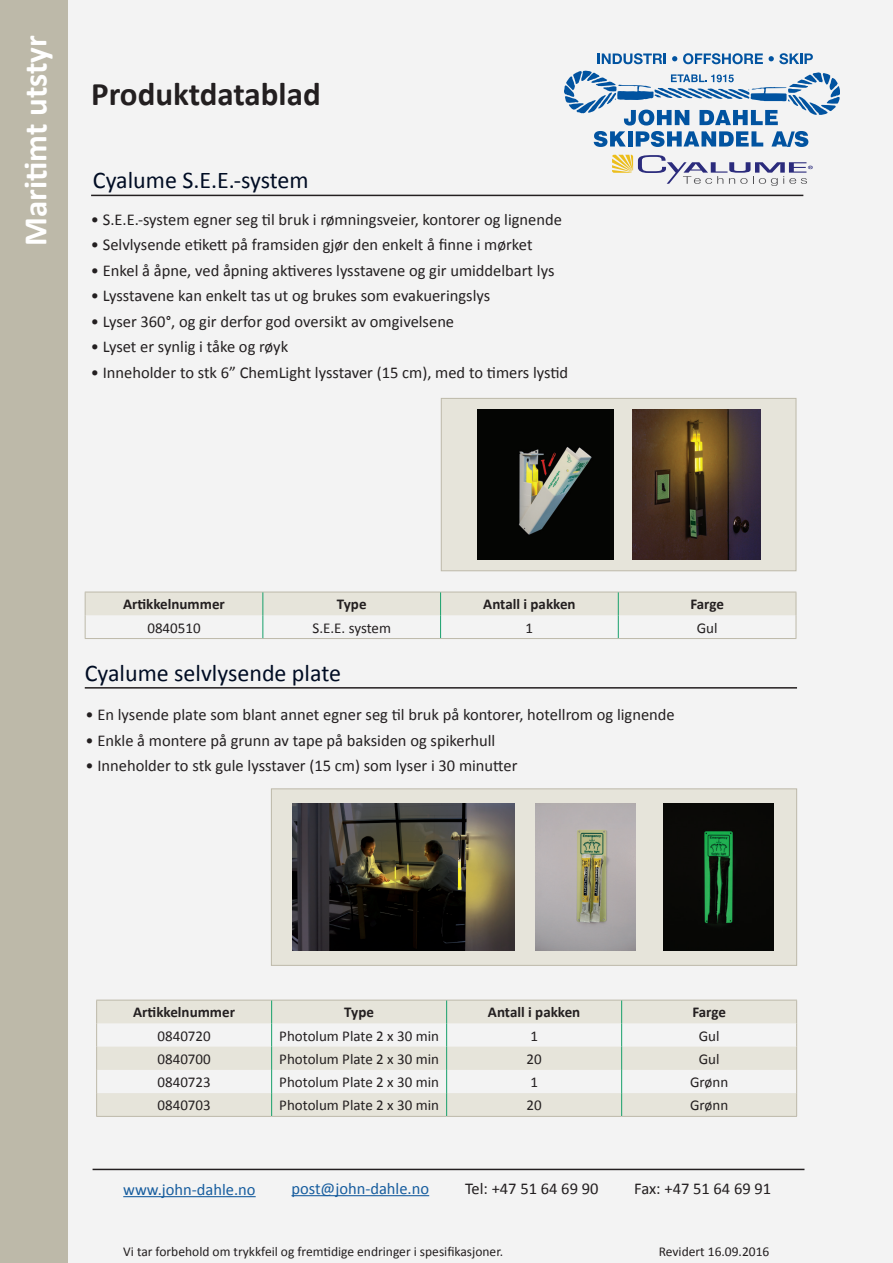
<style>
.page{position:relative;width:893px;height:1263px;background:#f3f3f3}
.page>*{position:absolute;margin:0;border:0;box-sizing:border-box;transform-origin:0 0}
.t1{font:700 33px "Calibri";color:#231f20}
.t2{font:700 33px "Calibri";color:#fff}
.t3{font:24px "Calibri";color:#000c23}
.t4{font:16.5px "Calibri";color:#231f20}
.t5{font:16.5px "Calibri";color:#175d9e}
.t6{font:15px "Calibri";color:#231f20}
.t7{font:700 15px "Calibri";color:#231f20}
.t8{font:13.5px "Calibri";color:#231f20}
</style>
<div class="page">
<hr style="left:91px;top:195px;width:712px;height:1px;background:#231f20">
<hr style="left:93px;top:1169px;width:711px;height:1px;background:#231f20">
<svg style="left:564px;top:71px;width:276px;height:76px"></svg>
<svg style="left:597px;top:53px;width:69px;height:11px"></svg>
<svg style="left:672px;top:56px;width:5px;height:5px"></svg>
<svg style="left:683px;top:53px;width:80px;height:11px"></svg>
<svg style="left:769px;top:53px;width:44px;height:11px"></svg>
<hr style="left:123px;top:1196px;width:133px;height:1px;background:#175d9e">
<hr style="left:291px;top:1195px;width:138px;height:1px;background:#175d9e">
<div style="left:0;top:0;width:67px;height:1263px;background:#bdb9a9"></div>
<svg style="left:612px;top:155px;width:201px;height:31px"></svg>
<hr style="left:85px;top:638px;width:178px;height:1px;background:#bdb9a9">
<hr style="left:263px;top:638px;width:178px;height:1px;background:#bdb9a9">
<hr style="left:441px;top:638px;width:177px;height:1px;background:#bdb9a9">
<hr style="left:618px;top:638px;width:178px;height:1px;background:#bdb9a9">
<svg style="left:85px;top:592px;width:712px;height:46px"></svg>
<hr style="left:85px;top:687px;width:712px;height:2px;background:#231f20">
<svg style="left:97px;top:1001px;width:699px;height:115px;fill:#e6e4da"></svg>
<hr style="left:96px;top:1000px;width:176px;height:1px;background:#bdb9a9">
<hr style="left:272px;top:1000px;width:175px;height:1px;background:#bdb9a9">
<hr style="left:447px;top:1000px;width:175px;height:1px;background:#bdb9a9">
<hr style="left:622px;top:1000px;width:175px;height:1px;background:#bdb9a9">
<svg style="left:96px;top:1000px;width:1px;height:116px"></svg>
<svg style="left:796px;top:1000px;width:1px;height:116px"></svg>
<hr style="left:96px;top:1116px;width:176px;height:1px;background:#bdb9a9">
<hr style="left:272px;top:1116px;width:175px;height:1px;background:#bdb9a9">
<hr style="left:447px;top:1116px;width:175px;height:1px;background:#bdb9a9">
<hr style="left:622px;top:1116px;width:175px;height:1px;background:#bdb9a9">
<svg style="left:271px;top:1000px;width:1px;height:116px"></svg>
<svg style="left:446px;top:1000px;width:1px;height:116px"></svg>
<svg style="left:621px;top:1000px;width:1px;height:116px"></svg>
<div style="left:441px;top:398px;width:355px;height:173px;background:#e6e4da;border:1px solid #bdb9a9"></div>
<img style="left:477px;top:409px;width:136px;height:151px">
<img style="left:633px;top:409px;width:127px;height:151px">
<div style="left:271px;top:788px;width:526px;height:178px;background:#e6e4da;border:1px solid #bdb9a9"></div>
<img style="left:663px;top:803px;width:111px;height:148px">
<img style="left:535px;top:803px;width:101px;height:148px">
<img style="left:293px;top:803px;width:222px;height:148px">
<h1 class="t2" style="left:14px;top:246px;width:212px;rotate:-90deg">Maritimt utstyr</h1>
<h1 class="t1" style="left:91px;top:73px;width:231px">Produktdatablad</h1>
<h2 class="t3" style="left:93px;top:165px;width:217px">Cyalume S.E.E.-system</h2>
<p class="t4" style="left:91px;top:209px;width:473px">• S.E.E.-system egner seg til bruk i rømningsveier, kontorer og lignende</p>
<p class="t4" style="left:91px;top:234px;width:443px">• Selvlysende etikett på framsiden gjør den enkelt å finne i mørket</p>
<p class="t4" style="left:91px;top:260px;width:465px">• Enkel å åpne, ved åpning aktiveres lysstavene og gir umiddelbart lys</p>
<p class="t4" style="left:91px;top:285px;width:401px">• Lysstavene kan enkelt tas ut og brukes som evakueringslys</p>
<p class="t4" style="left:91px;top:311px;width:365px">• Lyser 360°, og gir derfor god oversikt av omgivelsene</p>
<p class="t4" style="left:91px;top:336px;width:199px">• Lyset er synlig i tåke og røyk</p>
<p class="t4" style="left:91px;top:362px;width:479px">• Inneholder to stk 6” ChemLight lysstaver (15 cm), med to timers lystid</p>
<p class="t7" style="left:123px;top:595px;width:103px">Artikkelnummer</p>
<p class="t7" style="left:337px;top:595px;width:31px">Type</p>
<p class="t7" style="left:483px;top:595px;width:94px">Antall i pakken</p>
<p class="t7" style="left:690px;top:595px;width:35px">Farge</p>
<p class="t6" style="left:147px;top:618px;width:55px">0840510</p>
<p class="t6" style="left:312px;top:618px;width:80px">S.E.E. system</p>
<p class="t6" style="left:526px;top:618px;width:9px">1</p>
<p class="t6" style="left:697px;top:618px;width:22px">Gul</p>
<h2 class="t3" style="left:85px;top:658px;width:258px">Cyalume selvlysende plate</h2>
<p class="t4" style="left:85px;top:704px;width:591px">• En lysende plate som blant annet egner seg til bruk på kontorer, hotellrom og lignende</p>
<p class="t4" style="left:85px;top:730px;width:411px">• Enkle å montere på grunn av tape på baksiden og spikerhull</p>
<p class="t4" style="left:85px;top:755px;width:434px">• Inneholder to stk gule lysstaver (15 cm) som lyser i 30 minutter</p>
<p class="t7" style="left:133px;top:1003px;width:103px">Artikkelnummer</p>
<p class="t7" style="left:344px;top:1003px;width:31px">Type</p>
<p class="t7" style="left:488px;top:1003px;width:94px">Antall i pakken</p>
<p class="t7" style="left:692px;top:1003px;width:35px">Farge</p>
<p class="t6" style="left:158px;top:1026px;width:55px">0840720</p>
<p class="t6" style="left:279px;top:1026px;width:161px">Photolum Plate 2 x 30 min</p>
<p class="t6" style="left:530px;top:1026px;width:9px">1</p>
<p class="t6" style="left:699px;top:1026px;width:22px">Gul</p>
<p class="t6" style="left:158px;top:1049px;width:55px">0840700</p>
<p class="t6" style="left:279px;top:1049px;width:161px">Photolum Plate 2 x 30 min</p>
<p class="t6" style="left:527px;top:1049px;width:17px">20</p>
<p class="t6" style="left:699px;top:1049px;width:22px">Gul</p>
<p class="t6" style="left:158px;top:1073px;width:55px">0840723</p>
<p class="t6" style="left:279px;top:1073px;width:161px">Photolum Plate 2 x 30 min</p>
<p class="t6" style="left:530px;top:1073px;width:9px">1</p>
<p class="t6" style="left:690px;top:1073px;width:40px">Grønn</p>
<p class="t6" style="left:158px;top:1096px;width:55px">0840703</p>
<p class="t6" style="left:279px;top:1096px;width:161px">Photolum Plate 2 x 30 min</p>
<p class="t6" style="left:527px;top:1096px;width:17px">20</p>
<p class="t6" style="left:690px;top:1096px;width:40px">Grønn</p>
<p class="t5" style="left:123px;top:1179px;width:134px">www.john-dahle.no</p>
<p class="t5" style="left:291px;top:1178px;width:139px">post@john-dahle.no</p>
<p class="t4" style="left:465px;top:1178px;width:135px">Tel: +47 51 64 69 90</p>
<p class="t4" style="left:634px;top:1178px;width:138px">Fax: +47 51 64 69 91</p>
<p class="t8" style="left:123px;top:1243px;width:381px">Vi tar forbehold om trykkfeil og fremtidige endringer i spesifikasjoner.</p>
<p class="t8" style="left:659px;top:1243px;width:112px">Revidert 16.09.2016</p>
</div>
